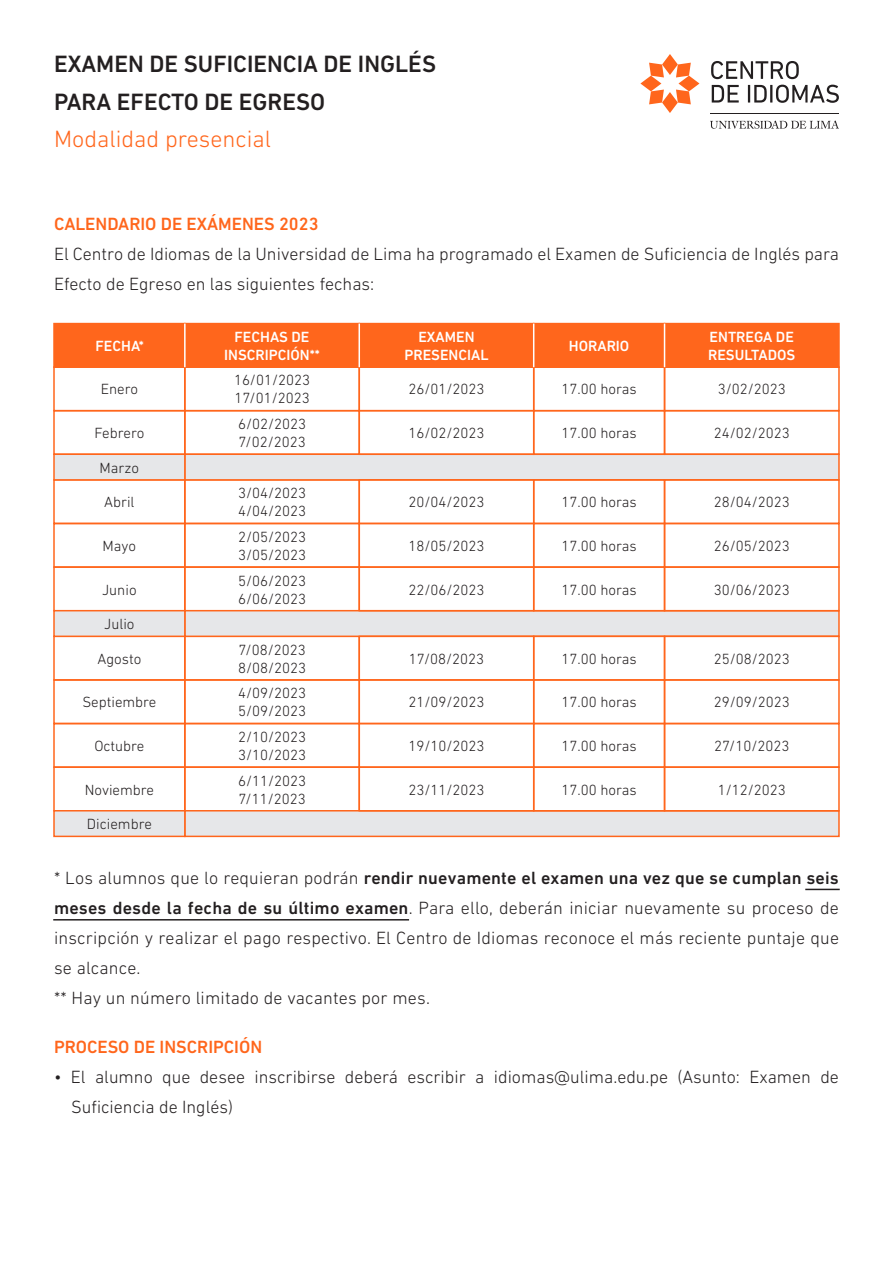
<style>
.page{position:relative;width:893px;height:1263px;background:#fff}
.page>*{position:absolute;margin:0;border:0;box-sizing:border-box;transform-origin:0 0}
.t1{font:500 24px "DIN Next LT Pro";color:#231f20}
.t2{font:300 24px "DIN Next LT Pro";color:#ff661c}
.t3{font:300 18px/30px "DIN Next LT Pro";color:#231f20}
.t4{font:500 18px "DIN Next LT Pro";color:#ff661c}
.t5{font:300 15px "DIN Next LT Pro";color:#231f20}
.t6{font:500 15px/18px "DIN Next LT Pro";color:#fff;text-align:center}
.s1{font-weight:500}
</style>
<div class="page">
<div style="left:53px;top:323px;width:133px;height:45px;background:#ff661c"></div>
<div style="left:184px;top:323px;width:176px;height:45px;background:#ff661c"></div>
<div style="left:184px;top:366px;width:176px;height:45px;border:2px solid #ff661c"></div>
<div style="left:184px;top:523px;width:176px;height:45px;border:2px solid #ff661c"></div>
<div style="left:184px;top:410px;width:176px;height:45px;border:2px solid #ff661c"></div>
<div style="left:184px;top:679px;width:176px;height:45px;border:2px solid #ff661c"></div>
<div style="left:184px;top:723px;width:176px;height:45px;border:2px solid #ff661c"></div>
<div style="left:184px;top:566px;width:176px;height:45px;border:2px solid #ff661c"></div>
<div style="left:184px;top:766px;width:176px;height:45px;border:2px solid #ff661c"></div>
<div style="left:184px;top:453px;width:656px;height:28px;background:#e6e7e9;border:2px solid #ff661c"></div>
<div style="left:184px;top:610px;width:656px;height:27px;background:#e6e7e9;border:2px solid #ff661c"></div>
<div style="left:184px;top:810px;width:656px;height:27px;background:#e6e7e9;border:2px solid #ff661c"></div>
<div style="left:53px;top:479px;width:133px;height:45px;border:2px solid #ff661c"></div>
<div style="left:53px;top:366px;width:133px;height:45px;border:2px solid #ff661c"></div>
<div style="left:53px;top:635px;width:133px;height:46px;border:2px solid #ff661c"></div>
<div style="left:53px;top:523px;width:133px;height:45px;border:2px solid #ff661c"></div>
<div style="left:53px;top:410px;width:133px;height:45px;border:2px solid #ff661c"></div>
<div style="left:53px;top:679px;width:133px;height:45px;border:2px solid #ff661c"></div>
<div style="left:53px;top:723px;width:133px;height:45px;border:2px solid #ff661c"></div>
<div style="left:53px;top:566px;width:133px;height:45px;border:2px solid #ff661c"></div>
<div style="left:53px;top:766px;width:133px;height:45px;border:2px solid #ff661c"></div>
<div style="left:53px;top:453px;width:133px;height:28px;background:#e6e7e9;border:2px solid #ff661c"></div>
<div style="left:53px;top:610px;width:133px;height:27px;background:#e6e7e9;border:2px solid #ff661c"></div>
<div style="left:53px;top:810px;width:133px;height:27px;background:#e6e7e9;border:2px solid #ff661c"></div>
<div style="left:533px;top:479px;width:132px;height:45px;border:2px solid #ff661c"></div>
<div style="left:533px;top:635px;width:132px;height:46px;border:2px solid #ff661c"></div>
<div style="left:533px;top:523px;width:132px;height:45px;border:2px solid #ff661c"></div>
<div style="left:533px;top:410px;width:132px;height:45px;border:2px solid #ff661c"></div>
<div style="left:533px;top:679px;width:132px;height:45px;border:2px solid #ff661c"></div>
<div style="left:533px;top:723px;width:132px;height:45px;border:2px solid #ff661c"></div>
<div style="left:533px;top:566px;width:132px;height:45px;border:2px solid #ff661c"></div>
<div style="left:533px;top:766px;width:132px;height:45px;border:2px solid #ff661c"></div>
<div style="left:358px;top:479px;width:176px;height:45px;border:2px solid #ff661c"></div>
<div style="left:358px;top:635px;width:176px;height:46px;border:2px solid #ff661c"></div>
<div style="left:358px;top:523px;width:176px;height:45px;border:2px solid #ff661c"></div>
<div style="left:358px;top:410px;width:176px;height:45px;border:2px solid #ff661c"></div>
<div style="left:358px;top:679px;width:176px;height:45px;border:2px solid #ff661c"></div>
<div style="left:358px;top:723px;width:176px;height:45px;border:2px solid #ff661c"></div>
<div style="left:358px;top:566px;width:176px;height:45px;border:2px solid #ff661c"></div>
<div style="left:358px;top:766px;width:176px;height:45px;border:2px solid #ff661c"></div>
<div style="left:664px;top:479px;width:176px;height:45px;border:2px solid #ff661c"></div>
<div style="left:664px;top:366px;width:176px;height:45px;border:2px solid #ff661c"></div>
<div style="left:664px;top:635px;width:176px;height:46px;border:2px solid #ff661c"></div>
<div style="left:664px;top:523px;width:176px;height:45px;border:2px solid #ff661c"></div>
<div style="left:664px;top:410px;width:176px;height:45px;border:2px solid #ff661c"></div>
<div style="left:664px;top:679px;width:176px;height:45px;border:2px solid #ff661c"></div>
<div style="left:664px;top:723px;width:176px;height:45px;border:2px solid #ff661c"></div>
<div style="left:664px;top:566px;width:176px;height:45px;border:2px solid #ff661c"></div>
<div style="left:664px;top:766px;width:176px;height:45px;border:2px solid #ff661c"></div>
<div style="left:358px;top:323px;width:176px;height:45px;background:#ff661c"></div>
<div style="left:664px;top:323px;width:176px;height:45px;background:#ff661c"></div>
<div style="left:533px;top:323px;width:132px;height:45px;background:#ff661c"></div>
<hr style="left:184px;top:324px;width:2px;height:43px;background:#fff">
<hr style="left:664px;top:324px;width:1px;height:43px;background:#fff">
<hr style="left:358px;top:324px;width:2px;height:43px;background:#fff">
<hr style="left:533px;top:324px;width:1px;height:43px;background:#fff">
<hr style="left:53px;top:919px;width:356px;height:1px;background:#231f20">
<hr style="left:805px;top:889px;width:35px;height:1px;background:#231f20">
<svg style="left:711px;top:61px;width:88px;height:18px"></svg>
<svg style="left:712px;top:85px;width:27px;height:18px"></svg>
<svg style="left:748px;top:85px;width:91px;height:18px"></svg>
<svg style="left:710px;top:120px;width:129px;height:9px"></svg>
<svg style="left:640px;top:54px;width:59px;height:59px"></svg>
<hr style="left:710px;top:113px;width:129px;height:1px;background:#231f20">
<p class="t1" style="left:54px;top:50px;width:384px">EXAMEN DE SUFICIENCIA DE INGLÉS</p>
<p class="t1" style="left:54px;top:87px;width:273px">PARA EFECTO DE EGRESO</p>
<p class="t2" style="left:54px;top:125px;width:219px">Modalidad presencial</p>
<p class="t4" style="left:54px;top:214px;width:266px">CALENDARIO DE EXÁMENES 2023</p>
<p class="t3" style="left:54px;top:239px;width:787px">El Centro de Idiomas de la Universidad de Lima ha programado el Examen de Suficiencia de Inglés para<br>Efecto de Egreso en las siguientes fechas:</p>
<p class="t6" style="left:96px;top:337px;width:50px">FECHA*</p>
<p class="t6" style="left:224px;top:328px;width:97px">FECHAS DE<br>INSCRIPCIÓN**</p>
<p class="t6" style="left:418px;top:328px;width:58px">EXAMEN</p>
<p class="t6" style="left:404px;top:346px;width:86px">PRESENCIAL</p>
<p class="t6" style="left:569px;top:337px;width:62px">HORARIO</p>
<p class="t6" style="left:710px;top:328px;width:86px">ENTREGA DE</p>
<p class="t6" style="left:708px;top:346px;width:89px">RESULTADOS</p>
<p class="t5" style="left:101px;top:381px;width:39px">Enero</p>
<p class="t5" style="left:234px;top:372px;width:78px">16/01/2023</p>
<p class="t5" style="left:234px;top:390px;width:77px">17/01/2023</p>
<p class="t5" style="left:408px;top:381px;width:78px">26/01/2023</p>
<p class="t5" style="left:562px;top:381px;width:77px">17.00 horas</p>
<p class="t5" style="left:718px;top:381px;width:70px">3/02/2023</p>
<p class="t5" style="left:95px;top:424px;width:51px">Febrero</p>
<p class="t5" style="left:238px;top:415px;width:70px">6/02/2023</p>
<p class="t5" style="left:238px;top:433px;width:69px">7/02/2023</p>
<p class="t5" style="left:408px;top:424px;width:78px">16/02/2023</p>
<p class="t5" style="left:562px;top:424px;width:77px">17.00 horas</p>
<p class="t5" style="left:714px;top:424px;width:78px">24/02/2023</p>
<p class="t5" style="left:100px;top:459px;width:41px">Marzo</p>
<p class="t5" style="left:104px;top:494px;width:32px">Abril</p>
<p class="t5" style="left:238px;top:485px;width:70px">3/04/2023</p>
<p class="t5" style="left:238px;top:503px;width:70px">4/04/2023</p>
<p class="t5" style="left:408px;top:494px;width:78px">20/04/2023</p>
<p class="t5" style="left:562px;top:494px;width:77px">17.00 horas</p>
<p class="t5" style="left:714px;top:494px;width:78px">28/04/2023</p>
<p class="t5" style="left:103px;top:537px;width:35px">Mayo</p>
<p class="t5" style="left:238px;top:528px;width:70px">2/05/2023</p>
<p class="t5" style="left:238px;top:546px;width:70px">3/05/2023</p>
<p class="t5" style="left:408px;top:537px;width:78px">18/05/2023</p>
<p class="t5" style="left:562px;top:537px;width:77px">17.00 horas</p>
<p class="t5" style="left:714px;top:537px;width:78px">26/05/2023</p>
<p class="t5" style="left:102px;top:581px;width:36px">Junio</p>
<p class="t5" style="left:238px;top:572px;width:70px">5/06/2023</p>
<p class="t5" style="left:238px;top:590px;width:70px">6/06/2023</p>
<p class="t5" style="left:408px;top:581px;width:78px">22/06/2023</p>
<p class="t5" style="left:562px;top:581px;width:77px">17.00 horas</p>
<p class="t5" style="left:714px;top:581px;width:78px">30/06/2023</p>
<p class="t5" style="left:104px;top:615px;width:32px">Julio</p>
<p class="t5" style="left:97px;top:650px;width:45px">Agosto</p>
<p class="t5" style="left:238px;top:641px;width:69px">7/08/2023</p>
<p class="t5" style="left:238px;top:659px;width:70px">8/08/2023</p>
<p class="t5" style="left:409px;top:650px;width:77px">17/08/2023</p>
<p class="t5" style="left:562px;top:650px;width:77px">17.00 horas</p>
<p class="t5" style="left:714px;top:650px;width:78px">25/08/2023</p>
<p class="t5" style="left:82px;top:694px;width:76px">Septiembre</p>
<p class="t5" style="left:94px;top:737px;width:52px">Octubre</p>
<p class="t5" style="left:238px;top:685px;width:70px">4/09/2023</p>
<p class="t5" style="left:238px;top:703px;width:70px">5/09/2023</p>
<p class="t5" style="left:238px;top:728px;width:70px">2/10/2023</p>
<p class="t5" style="left:238px;top:746px;width:70px">3/10/2023</p>
<p class="t5" style="left:408px;top:694px;width:78px">21/09/2023</p>
<p class="t5" style="left:408px;top:737px;width:78px">19/10/2023</p>
<p class="t5" style="left:562px;top:694px;width:77px">17.00 horas</p>
<p class="t5" style="left:562px;top:737px;width:77px">17.00 horas</p>
<p class="t5" style="left:714px;top:694px;width:78px">29/09/2023</p>
<p class="t5" style="left:714px;top:737px;width:77px">27/10/2023</p>
<p class="t5" style="left:85px;top:781px;width:71px">Noviembre</p>
<p class="t5" style="left:238px;top:772px;width:70px">6/11/2023</p>
<p class="t5" style="left:238px;top:790px;width:69px">7/11/2023</p>
<p class="t5" style="left:408px;top:781px;width:78px">23/11/2023</p>
<p class="t5" style="left:562px;top:781px;width:77px">17.00 horas</p>
<p class="t5" style="left:718px;top:781px;width:70px">1/12/2023</p>
<p class="t5" style="left:87px;top:815px;width:66px">Diciembre</p>
<p class="t3" style="left:54px;top:863px;width:786px;text-align:justify">* Los alumnos que lo requieran podrán <span class="s1">rendir nuevamente el examen una vez que se cumplan seis meses desde la fecha de su último examen</span>. Para ello, deberán iniciar nuevamente su proceso de inscripción y realizar el pago respectivo. El Centro de Idiomas reconoce el más reciente puntaje que se alcance.</p>
<p class="t3" style="left:54px;top:983px;width:377px">** Hay un número limitado de vacantes por mes.</p>
<p class="t4" style="left:54px;top:1037px;width:210px">PROCESO DE INSCRIPCIÓN</p>
<p class="t3" style="left:71px;top:1062px;width:769px;text-indent:-17px">• El alumno que desee inscribirse deberá escribir a idiomas@ulima.edu.pe (Asunto: Examen de<br>Suficiencia de Inglés)</p>
</div>
